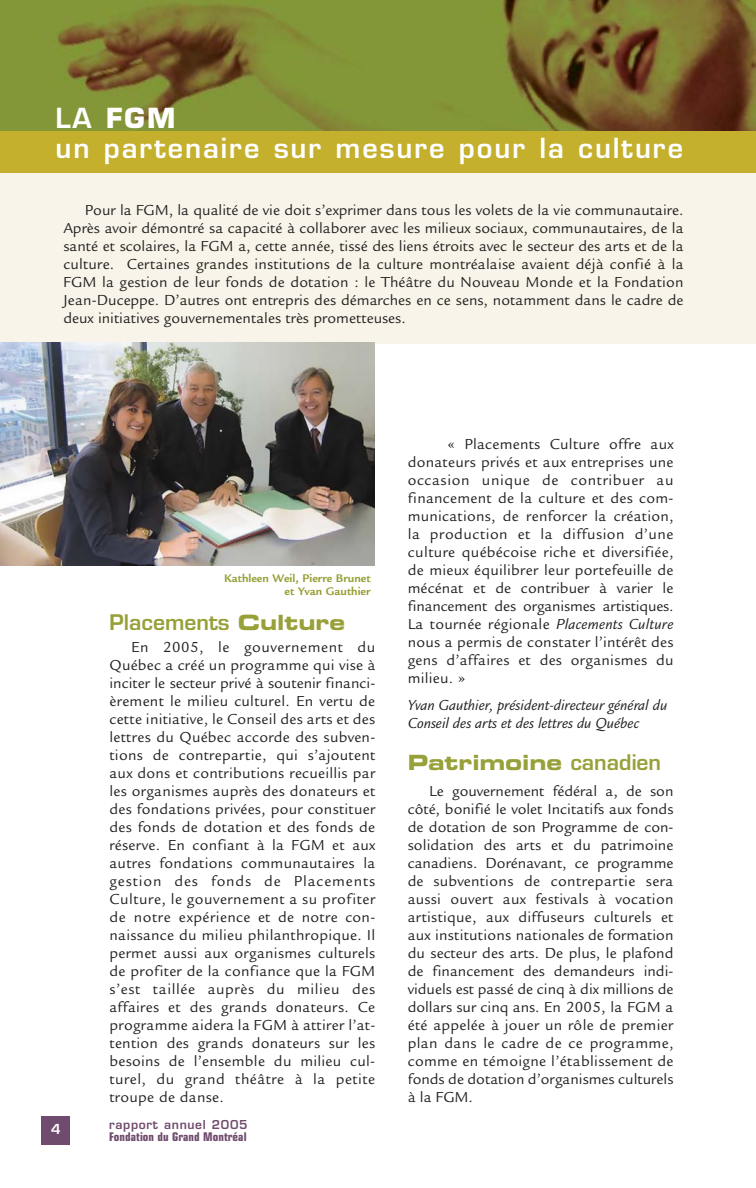
<style>
.page{position:relative;width:756px;height:1188px;background:#fff}
.page>*{position:absolute;margin:0;border:0;box-sizing:border-box;transform-origin:0 0}
.t1{font:600 27px/30px "Eurostile";letter-spacing:.07em;color:#fff}
.t2{font:21px "Eurostile Bold Extended Two";color:#98a039}
.t3{font:600 21px "Eurostile";color:#98a039}
.t4{font:15.75px/18px "Legacy Sans";letter-spacing:.015em;color:#231f20;text-align:justify}
.t5{font:italic 15.75px/18px "Legacy Sans";color:#231f20}
.t6{font:600 13.5px "Eurostile";color:#fff}
.t7{font:700 12px/13.5px "Legacy Sans";color:#98a039;text-align:right}
.t8{font:700 condensed 12px "Eurostile";letter-spacing:.005em;color:#6f4b6d}
.t9{font:600 12px "Eurostile";letter-spacing:.055em;color:#6f4b6d}
.s1{font-weight:700}
.s2{font-family:"Eurostile Bold Extended Two";font-weight:400}
.s3{font-style:italic}
.s4{font-family:"Eurostile";font-weight:600}
</style>
<div class="page">
<div style="left:0;top:169px;width:756px;height:175px;background:#f8f4e9"></div>
<img style="left:0;top:0;width:756px;height:131px">
<div style="left:0;top:131px;width:756px;height:42px;background:#c4b02d"></div>
<img style="left:0;top:343px;width:375px;height:223px">
<div style="left:42px;top:1116px;width:28px;height:29px;background:#6f4b6d"></div>
<h1 class="t1" style="left:56px;top:106px;width:629px">LA <span class="s1">FGM<br></span>un partenaire sur mesure pour la culture</h1>
<p class="t4" style="left:63px;top:203px;width:622px;text-indent:22px">Pour la FGM, la qualité de vie doit s’exprimer dans tous les volets de la vie communautaire.<br>Après avoir démontré sa capacité à collaborer avec les milieux sociaux, communautaires, de la santé et scolaires, la FGM a, cette année, tissé des liens étroits avec le secteur des arts et de la culture. Certaines grandes institutions de la culture montréalaise avaient déjà confié à la FGM la gestion de leur fonds de dotation : le Théâtre du Nouveau Monde et la Fondation Jean-Duceppe. D’autres ont entrepris des démarches en ce sens, notamment dans le cadre de deux initiatives gouvernementales très prometteuses.</p>
<p class="t7" style="left:224px;top:572px;width:148px">Kathleen Weil, Pierre Brunet et Yvan Gauthier</p>
<h2 class="t3" style="left:110px;top:614px;width:237px">Placements <span class="s2">Culture</span></h2>
<p class="t4" style="left:110px;top:640px;width:267px;text-indent:22px">En 2005, le gouvernement du Québec a créé un programme qui vise à inciter le secteur privé à soutenir financi&shy;èrement le milieu culturel. En vertu de cette initiative, le Conseil des arts et des lettres du Québec accorde des subven&shy;tions de contrepartie, qui s’ajoutent aux dons et contributions recueillis par les organismes auprès des donateurs et des fondations privées, pour constituer des fonds de dotation et des fonds de réserve. En confiant à la FGM et aux autres fondations communautaires la gestion des fonds de Placements Culture, le gouvernement a su profiter de notre expérience et de notre con&shy;naissance du milieu philanthropique. Il permet aussi aux organismes culturels de profiter de la confiance que la FGM s’est taillée auprès du milieu des affaires et des grands donateurs. Ce programme aidera la FGM à attirer l’at&shy;tention des grands donateurs sur les besoins de l’ensemble du milieu cul&shy;turel, du grand théâtre à la petite troupe de danse.</p>
<p class="t6" style="left:51px;top:1124px;width:11px">4</p>
<p class="t9" style="left:109px;top:1120px;width:140px">rapport annuel 2005</p>
<p class="t8" style="left:109px;top:1132px;width:139px">Fondation du Grand Montréal</p>
<p class="t4" style="left:408px;top:437px;width:267px;text-indent:40px">« Placements Culture offre aux donateurs privés et aux entreprises une occasion unique de contribuer au financement de la culture et des com&shy;munications, de renforcer la création, la production et la diffusion d’une culture québécoise riche et diversifiée, de mieux équilibrer leur portefeuille de mécénat et de contribuer à varier le financement des organismes artistiques.<br>La tournée régionale <span class="s3">Placements Culture </span>nous a permis de constater l’intérêt des gens d’affaires et des organismes du milieu. »</p>
<p class="t5" style="left:408px;top:698px;width:261px">Yvan Gauthier, président-directeur général du<br>Conseil des arts et des lettres du Québec</p>
<h2 class="t2" style="left:408px;top:755px;width:255px">Patrimoine <span class="s4">canadien</span></h2>
<p class="t4" style="left:408px;top:783px;width:267px;text-indent:22px">Le gouvernement fédéral a, de son côté, bonifié le volet Incitatifs aux fonds de dotation de son Programme de con&shy;solidation des arts et du patrimoine canadiens. Dorénavant, ce programme de subventions de contrepartie sera aussi ouvert aux festivals à vocation artistique, aux diffuseurs culturels et aux institutions nationales de formation du secteur des arts. De plus, le plafond de financement des demandeurs indi&shy;viduels est passé de cinq à dix millions de dollars sur cinq ans. En 2005, la FGM a été appelée à jouer un rôle de premier plan dans le cadre de ce programme, comme en témoigne l’établissement de fonds de dotation d’organismes culturels à la FGM.</p>
</div>
